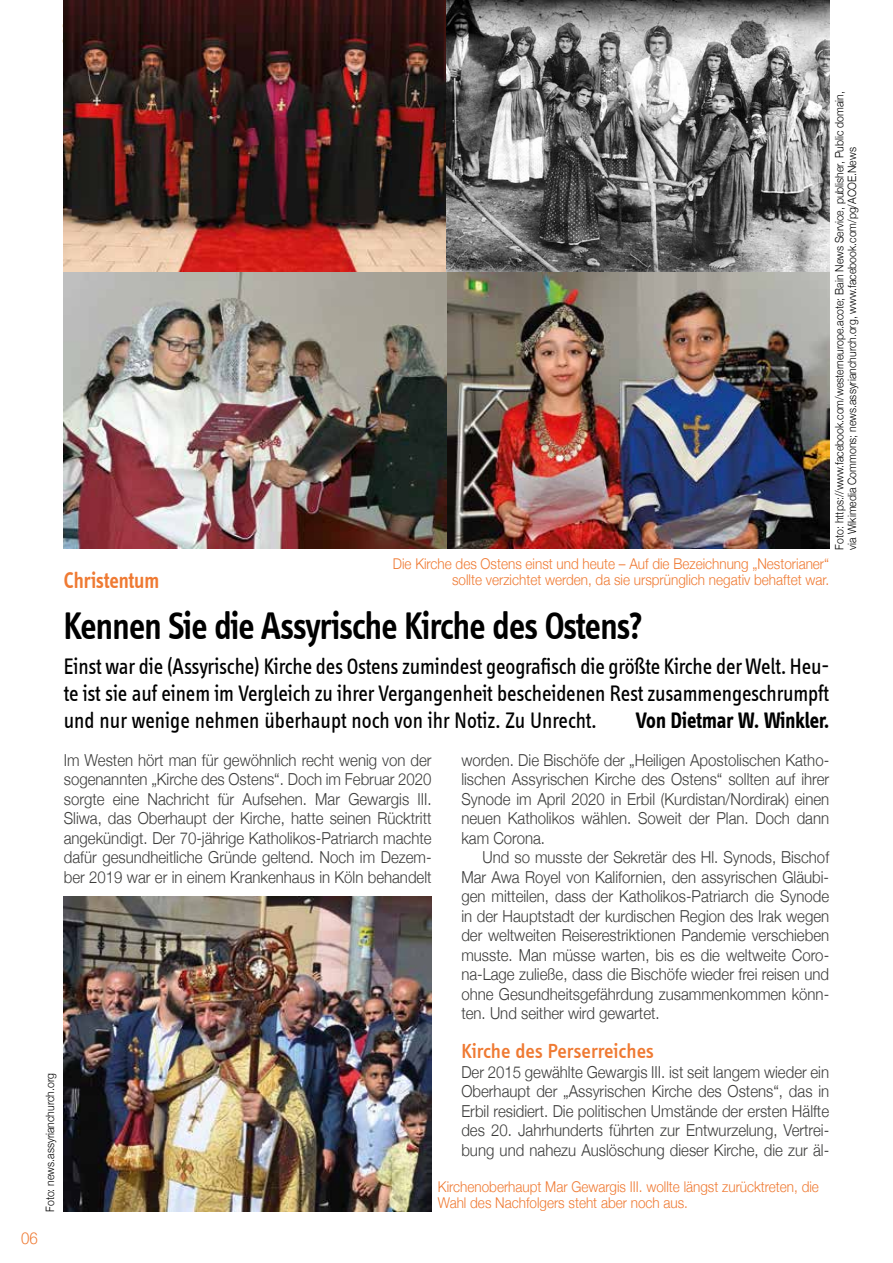
<style>
.page{position:relative;width:893px;height:1263px;background:#fff}
.page>*{position:absolute;margin:0;border:0;box-sizing:border-box;transform-origin:0 0}
.t1{font:600 39.6px "Info Disp";letter-spacing:-.03em;color:#000;scale:.91 1}
.t2{font:23.1px/27px "Info Disp";color:#000;text-align:justify;scale:.91 1}
.t3{font:700 23.1px "Info Disp";letter-spacing:-.005em;color:#000;scale:.91 1}
.t4{font:600 23.1px "Info Disp";letter-spacing:-.005em;color:#ef7a33;scale:.91 1}
.t5{font:500 21px "Info Disp";letter-spacing:-.01em;color:#ef7a33}
.t6{font:300 16.5px/19.5px "Helvetica Neue";color:#3c3c3b;text-align:justify;scale:.91 1}
.t7{font:300 16.5px "Helvetica Neue";color:#ef7a33;scale:.91 1}
.t8{font:300 14.85px/16.2px "Helvetica Neue";color:#ef7a33;text-align:right;scale:.91 1}
.t9{font:300 11.55px/12.6px "Helvetica Neue";color:#000;scale:.91 1}
</style>
<div class="page">
<svg style="left:63px;top:23px;width:1px;height:20px"></svg>
<img style="left:64px;top:0;width:765px;height:549px">
<img style="left:64px;top:897px;width:368px;height:315px">
<p class="t9" style="left:832px;top:549px;width:505px;rotate:-90deg">Foto: https://www.facebook.com/westerneurope.acote; Bain News Service, publisher, Public domain, via Wikimedia Commons; news.assyrianchurch.org, www.facebook.com/pg/ACOE.News</p>
<p class="t8" style="left:393px;top:555px;width:481px">Die Kirche des Ostens einst und heute – Auf die Bezeichnung „Nestorianer“ sollte verzichtet werden, da sie ursprünglich negativ behaftet war.</p>
<h2 class="t4" style="left:64px;top:567px;width:107px">Christentum</h2>
<h1 class="t1" style="left:64px;top:603px;width:638px">Kennen Sie die Assyrische Kirche des Ostens?</h1>
<p class="t2" style="left:64px;top:652px;width:843px">Einst war die (Assyrische) Kirche des Ostens zumindest geografisch die größte Kirche der Welt. Heu&shy;te ist sie auf einem im Vergleich zu ihrer Vergangenheit bescheidenen Rest zusammengeschrumpft und nur wenige nehmen überhaupt noch von ihr Notiz. Zu Unrecht.</p>
<h2 class="t3" style="left:636px;top:707px;width:214px">Von Dietmar W. Winkler.</h2>
<p class="t7" style="left:21px;top:1225px;width:20px">06</p>
<p class="t6" style="left:64px;top:749px;width:406px">Im Westen hört man für gewöhnlich recht wenig von der sogenannten „Kirche des Ostens“. Doch im Februar 2020 sorgte eine Nachricht für Aufsehen. Mar Gewargis III.<br>Sliwa, das Oberhaupt der Kirche, hatte seinen Rücktritt angekündigt. Der 70-jährige Katholikos-Patriarch machte dafür gesundheitliche Gründe geltend. Noch im Dezem&shy;ber 2019 war er in einem Krankenhaus in Köln behandelt</p>
<p class="t6" style="left:461px;top:749px;width:406px">worden. Die Bischöfe der „Heiligen Apostolischen Katho&shy;lischen Assyrischen Kirche des Ostens“ sollten auf ihrer Synode im April 2020 in Erbil (Kurdistan/Nordirak) einen neuen Katholikos wählen. Soweit der Plan. Doch dann kam Corona.</p>
<p class="t6" style="left:461px;top:846px;width:406px;text-indent:21px">Und so musste der Sekretär des Hl. Synods, Bischof Mar Awa Royel von Kalifornien, den assyrischen Gläubi&shy;gen mitteilen, dass der Katholikos-Patriarch die Synode in der Hauptstadt der kurdischen Region des Irak wegen der weltweiten Reiserestriktionen Pandemie verschieben musste. Man müsse warten, bis es die weltweite Coro&shy;na-Lage zuließe, dass die Bischöfe wieder frei reisen und ohne Gesundheitsgefährdung zusammenkommen könn&shy;ten. Und seither wird gewartet.</p>
<p class="t5" style="left:461px;top:1040px;width:194px">Kirche des Perserreiches</p>
<p class="t6" style="left:461px;top:1061px;width:406px">Der 2015 gewählte Gewargis III. ist seit langem wieder ein Oberhaupt der „Assyrischen Kirche des Ostens“, das in Erbil residiert. Die politischen Umstände der ersten Hälfte des 20. Jahrhunderts führten zur Entwurzelung, Vertrei&shy;bung und nahezu Auslöschung dieser Kirche, die zur äl-</p>
<p class="t9" style="left:43px;top:1212px;width:154px;rotate:-90deg">Foto: news.assyrianchurch.org</p>
<p class="t8" style="left:438px;top:1177px;width:420px;text-align:left">Kirchenoberhaupt Mar Gewargis III. wollte längst zurücktreten, die<br>Wahl des Nachfolgers steht aber noch aus.</p>
</div>
